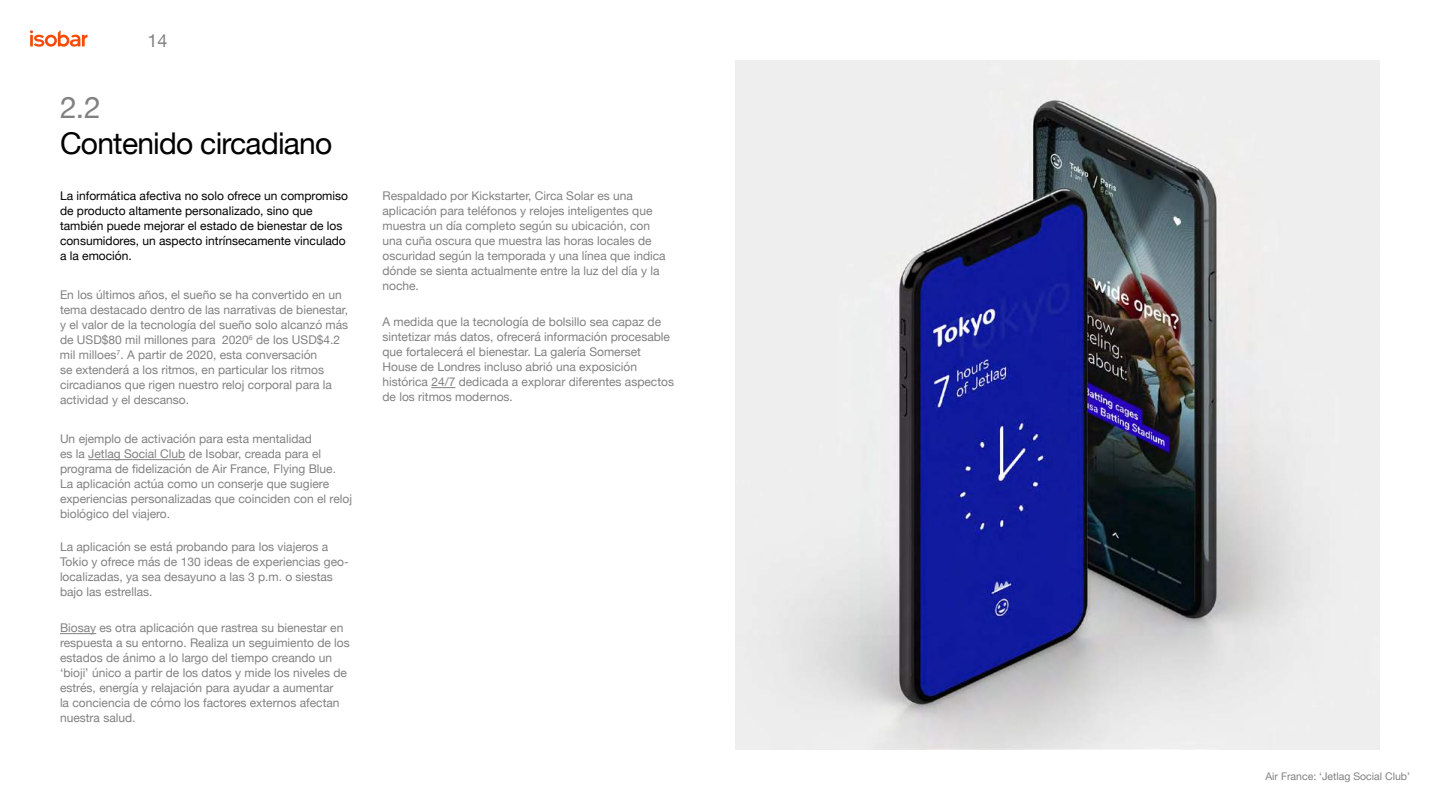
<style>
.page{position:relative;width:1440px;height:810px;background:#fff}
.page>*{position:absolute;margin:0;border:0;box-sizing:border-box;transform-origin:0 0}
.t1{font:30px "Helvetica Neue";letter-spacing:-.025em;color:#000}
.t2{font:30px "Helvetica Neue";color:#818181}
.t3{font:18px "Helvetica Neue";color:#818181}
.t4{font:12px/15px "Helvetica Neue";color:#818181}
.t5{font:12px/15px "Helvetica Neue";color:#000}
.t6{font:10.5px "Helvetica Neue";color:#818181}
</style>
<div class="page">
<svg style="left:30px;top:30px;width:57px;height:17px"></svg>
<svg style="left:431px;top:387px;width:24px;height:1px"></svg>
<hr style="left:88px;top:459px;width:97px;height:1px;background:#818181">
<hr style="left:60px;top:633px;width:36px;height:1px;background:#818181">
<img style="left:735px;top:60px;width:645px;height:690px">
<h2 class="t3" style="left:148px;top:27px;width:22px">14</h2>
<h1 class="t2" style="left:60px;top:85px;width:42px">2.2</h1>
<h1 class="t1" style="left:60px;top:121px;width:274px">Contenido circadiano</h1>
<p class="t5" style="left:60px;top:189px;width:290px">La informática afectiva no solo ofrece un compromiso de producto altamente personalizado, sino que también puede mejorar el estado de bienestar de los consumidores, un aspecto intrínsecamente vinculado a la emoción.</p>
<p class="t4" style="left:60px;top:288px;width:290px">En los últimos años, el sueño se ha convertido en un tema destacado dentro de las narrativas de bienestar, y el valor de la tecnología del sueño solo alcanzó más de USD$80 mil millones para 2020<sup>6</sup> de los USD$4.2 mil milloes<sup>7</sup>. A partir de 2020, esta conversación<br>se extenderá a los ritmos, en particular los ritmos circadianos que rigen nuestro reloj corporal para la actividad y el descanso.</p>
<p class="t4" style="left:60px;top:432px;width:294px">Un ejemplo de activación para esta mentalidad<br>es la Jetlag Social Club de Isobar, creada para el programa de fidelización de Air France, Flying Blue.<br>La aplicación actúa como un conserje que sugiere experiencias personalizadas que coinciden con el reloj biológico del viajero.</p>
<p class="t4" style="left:60px;top:540px;width:290px">La aplicación se está probando para los viajeros a Tokio y ofrece más de 130 ideas de experiencias geo&shy;localizadas, ya sea desayuno a las 3 p.m. o siestas bajo las estrellas.</p>
<p class="t4" style="left:60px;top:621px;width:291px">Biosay es otra aplicación que rastrea su bienestar en respuesta a su entorno. Realiza un seguimiento de los estados de ánimo a lo largo del tiempo creando un ‘bioji’ único a partir de los datos y mide los niveles de estrés, energía y relajación para ayudar a aumentar<br>la conciencia de cómo los factores externos afectan nuestra salud.</p>
<p class="t4" style="left:382px;top:189px;width:285px">Respaldado por Kickstarter, Circa Solar es una aplicación para teléfonos y relojes inteligentes que muestra un día completo según su ubicación, con una cuña oscura que muestra las horas locales de oscuridad según la temporada y una línea que indica dónde se sienta actualmente entre la luz del día y la noche.</p>
<p class="t4" style="left:382px;top:315px;width:293px">A medida que la tecnología de bolsillo sea capaz de sintetizar más datos, ofrecerá información procesable que fortalecerá el bienestar. La galería Somerset House de Londres incluso abrió una exposición histórica 24/7 dedicada a explorar diferentes aspectos de los ritmos modernos.</p>
<p class="t6" style="left:1266px;top:769px;width:146px">Air France: ‘Jetlag Social Club’</p>
</div>
